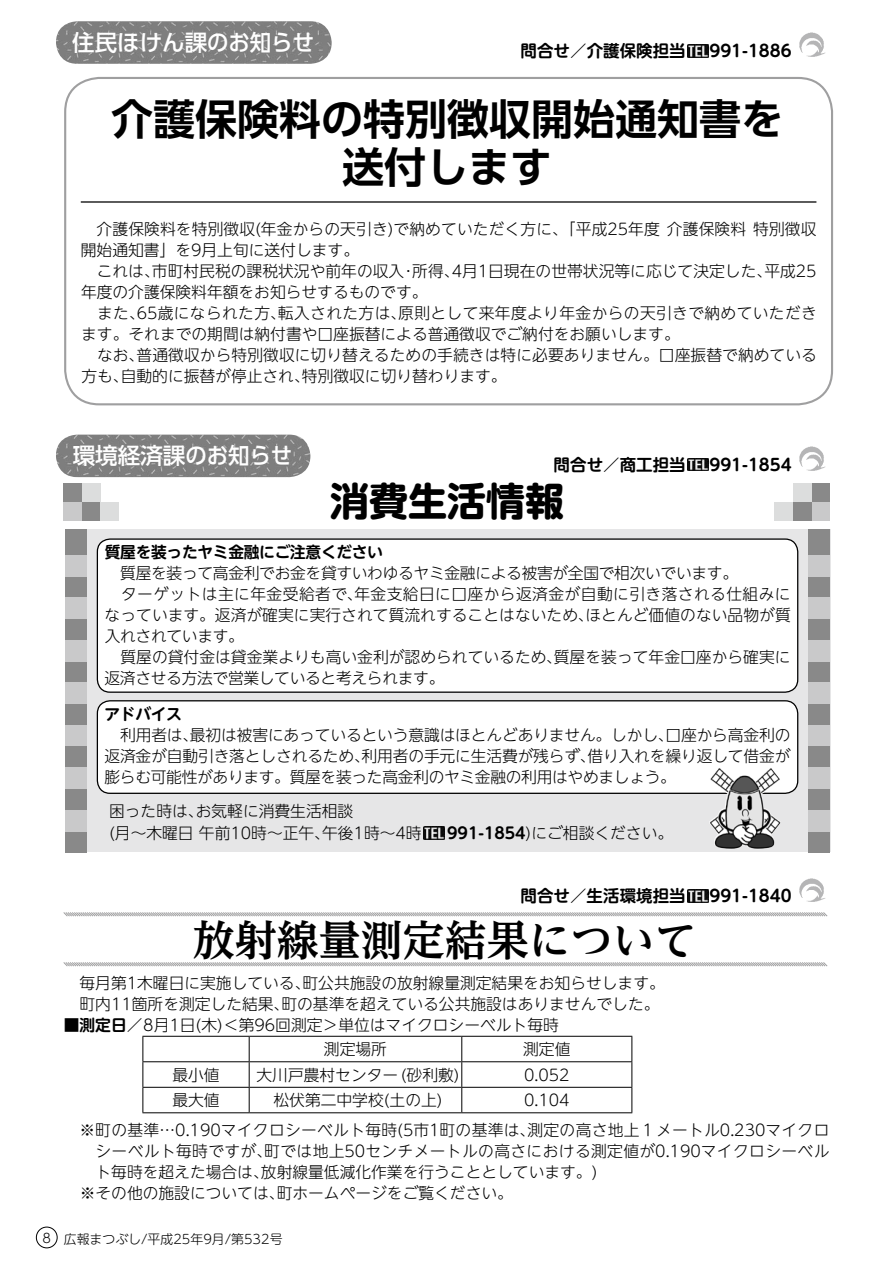
<style>
.page{position:relative;width:893px;height:1263px;background:#fff}
.page>*{position:absolute;margin:0;border:0;box-sizing:border-box;transform-origin:0 0}
.t1{font:700 42px/48px "UD Shin Go Pro De";color:#000;text-align:center}
.t2{font:700 42px "UD Reimin Pro";color:#000}
.t3{font:700 39px "UD Shin M Go Pro";color:#000}
.t4{font:500 22.5px "UD Shin Go Pro";color:#fff}
.t5{font:700 16.5px "UD Shin M Go Pro De";color:#000}
.t6{font:300 15.75px/21px "UD Shin Go NT Pro";color:#000}
.t7{font:300 15.75px/21px "UD Shin Go NT Pro";letter-spacing:.025em;color:#000}
.t8{font:300 15.75px "UD Shin Go NT Pro";letter-spacing:-.02em;color:#000}
.t9{font:300 15.75px "UD Shin Go NT Pro";letter-spacing:.02em;color:#000}
.t10{font:700 15.75px "UD Shin M Go Pro De";letter-spacing:-.02em;color:#000}
.t11{font:300 15.75px "UD Shin M Go Pro";color:#000}
.t12{font:300 12.9px "UD Shin M Go Pro";color:#000}
.s1{font-family:"UD Shin M Go Pro"}
.s2{font-family:"UD Shin M Go Pro De";font-weight:700}
</style>
<div class="page">
<div style="left:64px;top:77px;width:769px;height:328px;border:2px solid #9f9fa0;border-radius:34px"></div>
<hr style="left:81px;top:201px;width:735px;height:2px;background:#000">
<div style="left:36px;top:1227px;width:21px;height:21px;border:1px solid #000;border-radius:50%"></div>
<svg style="left:63px;top:962px;width:765px;height:5px"></svg>
<svg style="left:63px;top:912px;width:765px;height:5px"></svg>
<img style="left:688px;top:890px;width:20px;height:12px">
<img style="left:688px;top:458px;width:20px;height:13px">
<img style="left:688px;top:45px;width:20px;height:12px">
<img style="left:799px;top:878px;width:27px;height:24px">
<img style="left:799px;top:446px;width:26px;height:25px">
<img style="left:799px;top:32px;width:26px;height:25px">
<img style="left:56px;top:21px;width:276px;height:43px">
<img style="left:56px;top:435px;width:254px;height:42px">
<div style="left:65px;top:529px;width:766px;height:323px;background:#e6e6e7"></div>
<div style="left:64px;top:484px;width:18px;height:18px;background:#898989"></div>
<div style="left:64px;top:502px;width:18px;height:18px;background:#c9c9ca"></div>
<div style="left:82px;top:502px;width:18px;height:18px;background:#898989"></div>
<div style="left:82px;top:484px;width:18px;height:18px;background:#dcdddd"></div>
<div style="left:100px;top:502px;width:19px;height:18px;background:#dcdddd"></div>
<div style="left:811px;top:484px;width:18px;height:18px;background:#898989"></div>
<div style="left:811px;top:502px;width:18px;height:18px;background:#c9c9ca"></div>
<div style="left:793px;top:502px;width:18px;height:18px;background:#898989"></div>
<div style="left:793px;top:484px;width:18px;height:18px;background:#dcdddd"></div>
<div style="left:775px;top:502px;width:18px;height:18px;background:#dcdddd"></div>
<div style="left:97px;top:701px;width:701px;height:92px;background:#fff;border-radius:13px"></div>
<div style="left:97px;top:700px;width:701px;height:94px;border:1px solid #000;border-radius:13px"></div>
<div style="left:97px;top:539px;width:701px;height:153px;background:#fff;border-radius:13px"></div>
<div style="left:97px;top:538px;width:701px;height:155px;border:1px solid #000;border-radius:13px"></div>
<img style="left:424px;top:827px;width:20px;height:12px">
<div style="left:808px;top:529px;width:21px;height:26px;background:#898989"></div>
<div style="left:808px;top:576px;width:21px;height:21px;background:#898989"></div>
<div style="left:808px;top:619px;width:21px;height:21px;background:#898989"></div>
<div style="left:808px;top:661px;width:21px;height:21px;background:#898989"></div>
<div style="left:808px;top:704px;width:21px;height:21px;background:#898989"></div>
<div style="left:808px;top:555px;width:21px;height:21px;background:#c9c9ca"></div>
<div style="left:808px;top:597px;width:21px;height:22px;background:#c9c9ca"></div>
<div style="left:808px;top:640px;width:21px;height:21px;background:#c9c9ca"></div>
<div style="left:808px;top:682px;width:21px;height:22px;background:#c9c9ca"></div>
<div style="left:808px;top:725px;width:21px;height:21px;background:#c9c9ca"></div>
<div style="left:808px;top:746px;width:21px;height:21px;background:#898989"></div>
<div style="left:808px;top:789px;width:21px;height:21px;background:#898989"></div>
<div style="left:808px;top:831px;width:21px;height:22px;background:#898989"></div>
<div style="left:808px;top:767px;width:21px;height:22px;background:#c9c9ca"></div>
<div style="left:808px;top:810px;width:21px;height:21px;background:#c9c9ca"></div>
<div style="left:65px;top:529px;width:21px;height:26px;background:#898989"></div>
<div style="left:65px;top:576px;width:21px;height:21px;background:#898989"></div>
<div style="left:65px;top:619px;width:21px;height:21px;background:#898989"></div>
<div style="left:65px;top:661px;width:21px;height:21px;background:#898989"></div>
<div style="left:65px;top:704px;width:21px;height:21px;background:#898989"></div>
<div style="left:65px;top:555px;width:21px;height:21px;background:#c9c9ca"></div>
<div style="left:65px;top:597px;width:21px;height:22px;background:#c9c9ca"></div>
<div style="left:65px;top:640px;width:21px;height:21px;background:#c9c9ca"></div>
<div style="left:65px;top:682px;width:21px;height:22px;background:#c9c9ca"></div>
<div style="left:65px;top:725px;width:21px;height:21px;background:#c9c9ca"></div>
<div style="left:65px;top:746px;width:21px;height:21px;background:#898989"></div>
<div style="left:65px;top:789px;width:21px;height:21px;background:#898989"></div>
<div style="left:65px;top:831px;width:21px;height:22px;background:#898989"></div>
<div style="left:65px;top:767px;width:21px;height:22px;background:#c9c9ca"></div>
<div style="left:65px;top:810px;width:21px;height:21px;background:#c9c9ca"></div>
<img style="left:709px;top:768px;width:72px;height:81px">
<hr style="left:142px;top:1036px;width:107px;height:1px;background:#000">
<hr style="left:249px;top:1036px;width:213px;height:1px;background:#000">
<hr style="left:462px;top:1036px;width:170px;height:1px;background:#000">
<hr style="left:142px;top:1061px;width:107px;height:1px;background:#000">
<hr style="left:249px;top:1061px;width:213px;height:1px;background:#000">
<hr style="left:462px;top:1061px;width:170px;height:1px;background:#000">
<hr style="left:142px;top:1087px;width:107px;height:1px;background:#000">
<svg style="left:142px;top:1037px;width:1px;height:75px"></svg>
<hr style="left:249px;top:1087px;width:213px;height:1px;background:#000">
<svg style="left:249px;top:1037px;width:1px;height:75px"></svg>
<hr style="left:462px;top:1087px;width:170px;height:1px;background:#000">
<svg style="left:461px;top:1037px;width:1px;height:75px"></svg>
<svg style="left:631px;top:1037px;width:1px;height:75px"></svg>
<hr style="left:142px;top:1112px;width:107px;height:1px;background:#000">
<hr style="left:249px;top:1112px;width:213px;height:1px;background:#000">
<hr style="left:462px;top:1112px;width:170px;height:1px;background:#000">
<h3 class="t4" style="left:72px;top:24px;width:243px">住民ほけん課のお知らせ</h3>
<p class="t5" style="left:521px;top:38px;width:166px">問合せ／介護保険担当</p>
<p class="t5" style="left:709px;top:38px;width:84px">991-1886</p>
<h1 class="t1" style="left:111px;top:94px;width:673px">介護保険料の特別徴収開始通知書を送付します</h1>
<p class="t6" style="left:81px;top:218px;width:737px;text-indent:16px">介護保険料を特別徴収<span class="s1">(</span>年金からの天引き<span class="s1">)</span>で納めていただく方に､「平成<span class="s1">25</span>年度介護保険料特別徴収開始通知書」を<span class="s1">9</span>月上旬に送付します。</p>
<p class="t6" style="left:81px;top:260px;width:737px;text-indent:16px">これは､市町村民税の課税状況や前年の収入･所得､<span class="s1">4</span>月<span class="s1">1</span>日現在の世帯状況等に応じて決定した､平成<span class="s1">25</span>年度の介護保険料年額をお知らせするものです。</p>
<p class="t7" style="left:81px;top:302px;width:737px;text-indent:16px">また､<span class="s1">65</span>歳になられた方､転入された方は､原則として来年度より年金からの天引きで納めていただきます。それまでの期間は納付書や口座振替による普通徴収でご納付をお願いします。</p>
<p class="t6" style="left:81px;top:344px;width:737px;text-indent:16px">なお､普通徴収から特別徴収に切り替えるための手続きは特に必要ありません。口座振替で納めている方も､自動的に振替が停止され､特別徴収に切り替わります。</p>
<h3 class="t4" style="left:73px;top:438px;width:221px">環境経済課のお知らせ</h3>
<p class="t5" style="left:554px;top:451px;width:133px">問合せ／商工担当</p>
<p class="t5" style="left:709px;top:451px;width:84px">991-1854</p>
<h2 class="t3" style="left:330px;top:469px;width:235px">消費生活情報</h2>
<p class="t10" style="left:105px;top:539px;width:280px">質屋を装ったヤミ金融にご注意ください</p>
<p class="t8" style="left:120px;top:560px;width:619px">質屋を装って高金利でお金を貸すいわゆるヤミ金融による被害が全国で相次いでいます。</p>
<p class="t7" style="left:121px;top:583px;width:671px">ターゲットは主に年金受給者で､年金支給日に口座から返済金が自動に引き落される仕組みに</p>
<p class="t6" style="left:105px;top:604px;width:688px">なっています。返済が確実に実行されて質流れすることはないため､ほとんど価値のない品物が質</p>
<p class="t8" style="left:105px;top:623px;width:141px">入れされています。</p>
<p class="t6" style="left:121px;top:646px;width:672px">質屋の貸付金は貸金業よりも高い金利が認められているため､質屋を装って年金口座から確実に</p>
<p class="t8" style="left:105px;top:665px;width:341px">返済させる方法で営業していると考えられます。</p>
<p class="t10" style="left:105px;top:701px;width:79px">アドバイス</p>
<p class="t6" style="left:104px;top:724px;width:688px;text-align:justify;text-indent:16px">利用者は､最初は被害にあっているという意識はほとんどありません。しかし､口座から高金利の返済金が自動引き落としされるため､利用者の手元に生活費が残らず､借り入れを繰り返して借金が膨らむ可能性があります。質屋を装った高金利のヤミ金融の利用はやめましょう。</p>
<p class="t6" style="left:109px;top:800px;width:314px;line-height:21.6px">困った時は､お気軽に消費生活相談<br><span class="s1">(</span>月～木曜日午前<span class="s1">10</span>時～正午､午後<span class="s1">1</span>時～<span class="s1">4</span>時</p>
<p class="t6" style="left:447px;top:822px;width:227px"><span class="s2">991-1854</span><span class="s1">)</span>にご相談ください。</p>
<p class="t5" style="left:521px;top:883px;width:166px">問合せ／生活環境担当</p>
<p class="t5" style="left:709px;top:883px;width:84px">991-1840</p>
<h1 class="t2" style="left:193px;top:906px;width:505px">放射線量測定結果について</h1>
<p class="t6" style="left:80px;top:972px;width:587px">毎月第<span class="s1">1</span>木曜日に実施している､町公共施設の放射線量測定結果をお知らせします。町内<span class="s1">11</span>箇所を測定した結果､町の基準を超えている公共施設はありませんでした。</p>
<p class="t6" style="left:64px;top:1014px;width:497px"><span class="s2">■測定日</span>／<span class="s1">8</span>月<span class="s1">1</span>日<span class="s1">(</span>木<span class="s1">)＜</span>第<span class="s1">96</span>回測定<span class="s1">＞</span>単位はマイクロシーベルト毎時</p>
<p class="t6" style="left:324px;top:1038px;width:65px">測定場所</p>
<p class="t6" style="left:523px;top:1038px;width:49px">測定値</p>
<p class="t6" style="left:172px;top:1063px;width:49px">最小値</p>
<p class="t6" style="left:257px;top:1063px;width:205px">大川戸農村センター <span class="s1">(</span>砂利敷<span class="s1">)</span></p>
<p class="t11" style="left:524px;top:1062px;width:47px">0.052</p>
<p class="t6" style="left:172px;top:1089px;width:49px">最大値</p>
<p class="t6" style="left:273px;top:1089px;width:171px">松伏第二中学校<span class="s1">(</span>土の上<span class="s1">)</span></p>
<p class="t11" style="left:524px;top:1087px;width:47px">0.104</p>
<p class="t9" style="left:80px;top:1117px;width:751px"><span class="s1">※</span>町の基準…<span class="s1">0.190</span>マイクロシーベルト毎時<span class="s1">(5</span>市<span class="s1">1</span>町の基準は､測定の高さ地上<span class="s1">１</span>メートル<span class="s1">0.230</span>マイクロ</p>
<p class="t7" style="left:95px;top:1140px;width:735px">シーベルト毎時ですが､町では地上<span class="s1">50</span>センチメートルの高さにおける測定値が<span class="s1">0.190</span>マイクロシーベル</p>
<p class="t6" style="left:96px;top:1161px;width:503px">ト毎時を超えた場合は､放射線量低減化作業を行うこととしています。<span class="s1">)</span></p>
<p class="t6" style="left:80px;top:1182px;width:435px"><span class="s1">※</span>その他の施設については､町ホームページをご覧ください。</p>
<p class="t12" style="left:43px;top:1229px;width:242px">8 広報まつぶし/平成25年9月/第532号</p>
</div>
